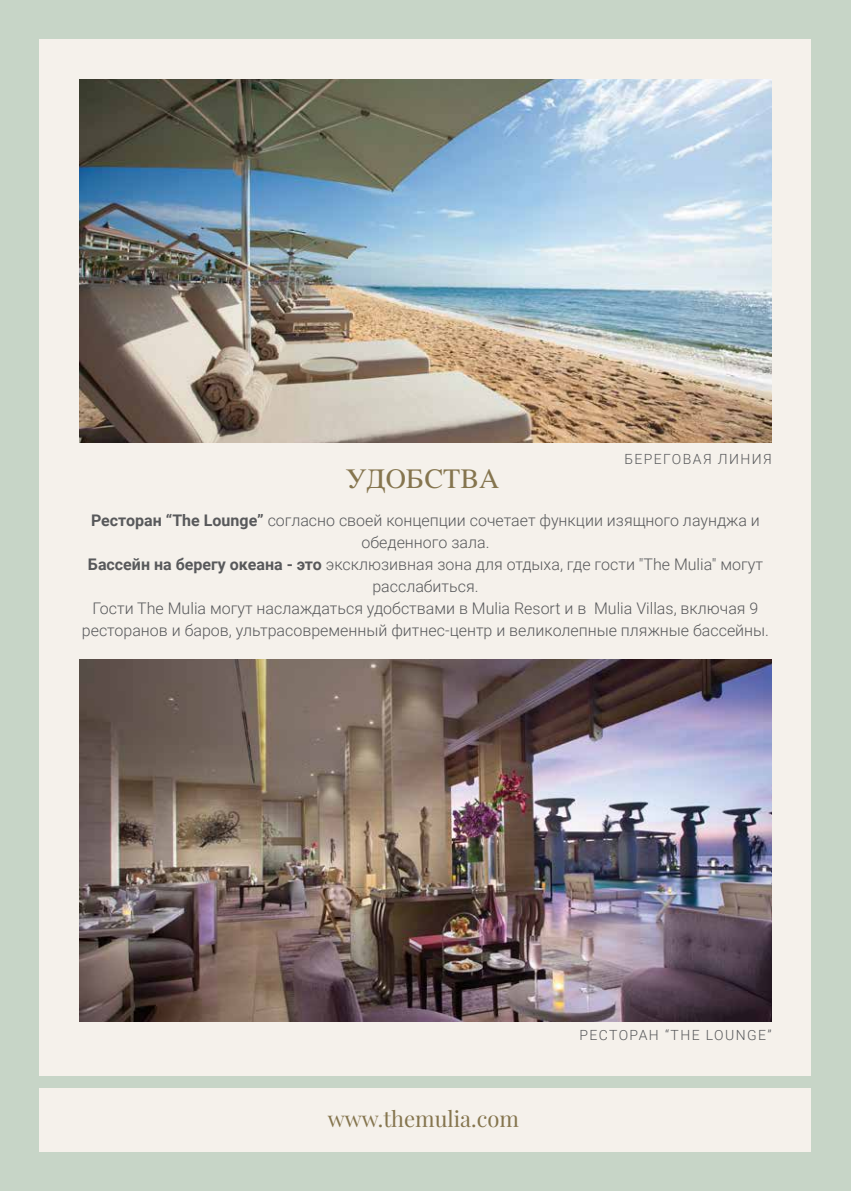
<style>
.page{position:relative;width:851px;height:1191px;background:#c7d5c7}
.page>*{position:absolute;margin:0;border:0;box-sizing:border-box;transform-origin:0 0}
.t1{font:28px "Times";color:#85754e}
.t2{font:22px "Playfair Display";color:#85754e}
.t3{font:300 16px/22px "Roboto";color:#58595b;text-align:center}
.t4{font:300 14px "Roboto";letter-spacing:.1em;color:#58595b}
.s1{font-weight:700}
</style>
<div class="page">
<div style="left:40px;top:40px;width:771px;height:1035px;background:#f5f1eb"></div>
<img style="left:79px;top:79px;width:692px;height:364px">
<img style="left:79px;top:659px;width:692px;height:362px">
<div style="left:40px;top:1088px;width:771px;height:64px;background:#f5f1eb"></div>
<p class="t4" style="left:624px;top:449px;width:149px">БЕРЕГОВАЯ ЛИНИЯ</p>
<h1 class="t1" style="left:345px;top:453px;width:155px">УДОБСТВА</h1>
<p class="t3" style="left:82px;top:509px;width:688px"><span class="s1">Ресторан “The Lounge”</span> согласно своей концепции сочетает функции изящного лаунджа и обеденного зала.<br><span class="s1">Бассейн на берегу океана - это</span> эксклюзивная зона для отдыха, где гости "The Mulia" могут расслабиться.<br>Гости The Mulia могут наслаждаться удобствами в Mulia Resort и в Mulia Villas, включая 9 ресторанов и баров, ультрасовременный фитнес-центр и великолепные пляжные бассейны.</p>
<h2 class="t2" style="left:328px;top:1104px;width:193px">www.themulia.com</h2>
<p class="t4" style="left:579px;top:1025px;width:193px">РЕСТОРАН “THE LOUNGE”</p>
</div>
